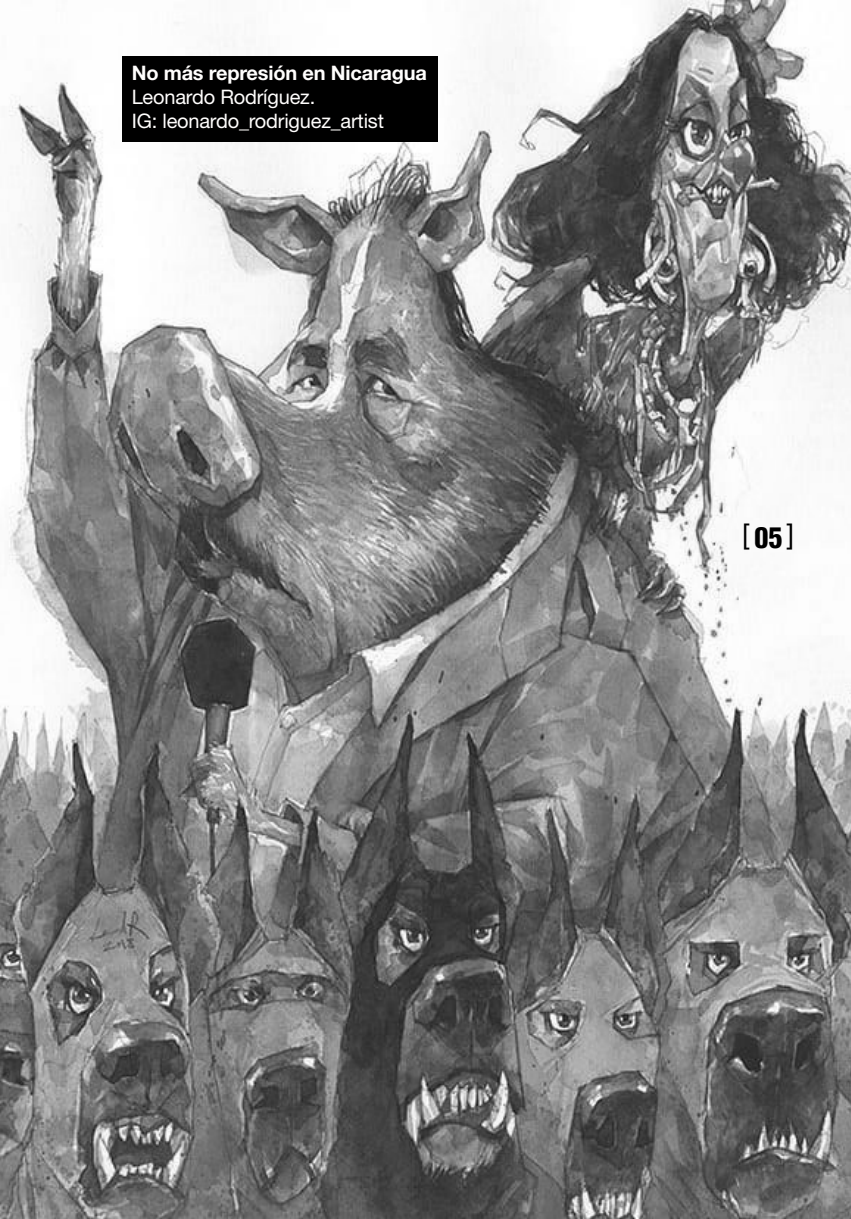
<style>
.page{position:relative;width:851px;height:1219px;background:#fff}
.page>*{position:absolute;margin:0;border:0;box-sizing:border-box;transform-origin:0 0}
.t1{font:900 condensed 28px "Helvetica";color:#000}
.t2{font:20px/24px "Helvetica Neue";letter-spacing:-.01em;color:#fffefd}
.t3{font:700 20px "Helvetica Neue";letter-spacing:-.01em;color:#fffefd}
</style>
<div class="page">
<img style="left:0;top:0;width:850px;height:1219px">
<div style="left:122px;top:57px;width:315px;height:85px;background:#000"></div>
<svg style="left:786px;top:523px;width:6px;height:26px"></svg>
<p class="t3" style="left:132px;top:57px;width:297px">No más represión en Nicaragua</p>
<p class="t2" style="left:132px;top:86px;width:254px">Leonardo Rodríguez.<br>IG: leonardo_rodriguez_artist</p>
<h1 class="t1" style="left:742px;top:520px;width:42px"><sup>[</sup>05</h1>
</div>
